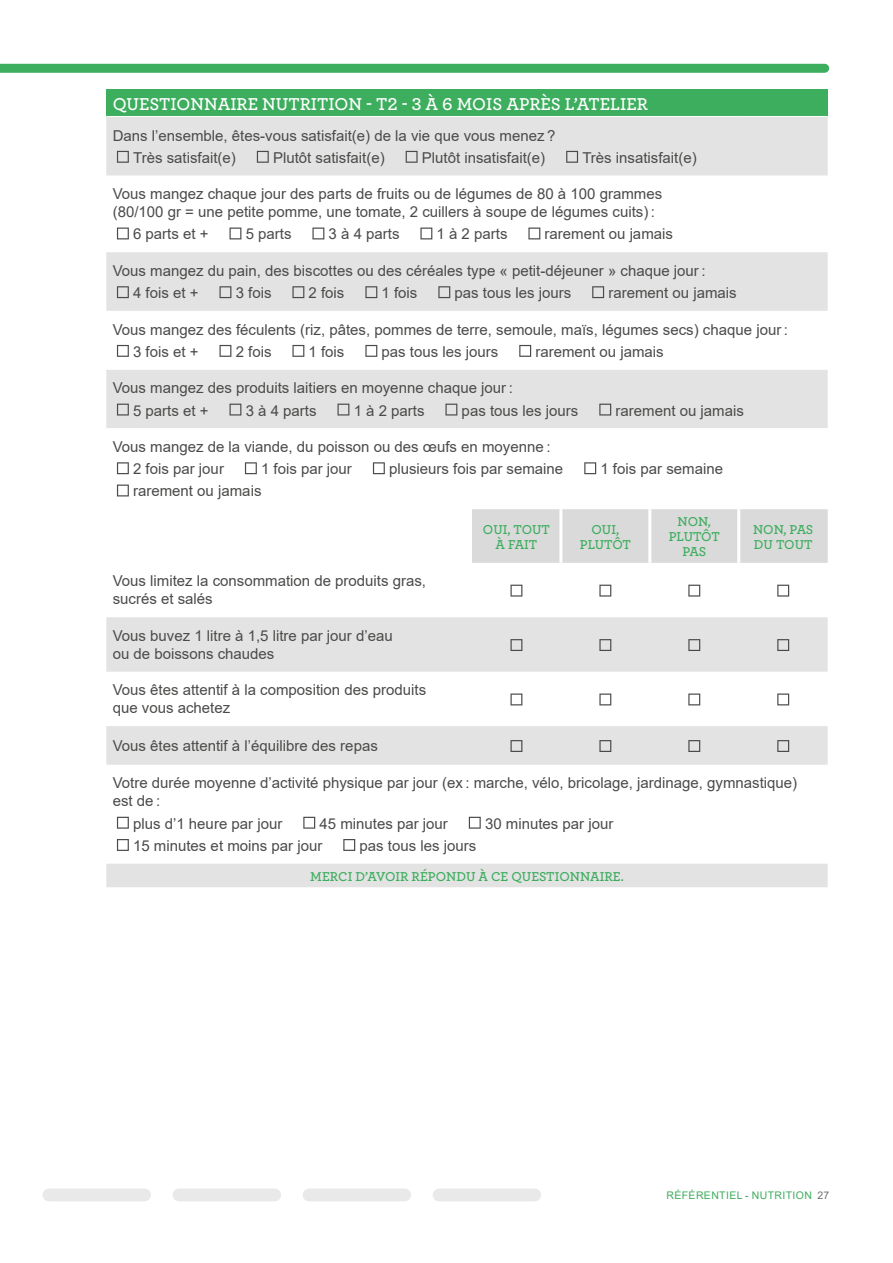
<style>
.page{position:relative;width:893px;height:1263px;background:#fff}
.page>*{position:absolute;margin:0;border:0;box-sizing:border-box;transform-origin:0 0}
.Entete_Titre_1_table{font:600 18px "Archer";color:#fff}
.Questionnaire_texte{font:15px/18px "Arial";color:#4a4a49}
.Cellule_Titre_3{font:600 13.5px/15px "Archer";letter-spacing:-.005em;color:#3dad5e;text-align:center}
.Sous_titre_1{font:600 13.5px "Archer";color:#3dad5e}
.t1{font:10.5px "Arial";letter-spacing:.035em;color:#3dad5e}
.s1{color:#706f6f}
</style>
<div class="page">
<div style="left:0;top:64px;width:825px;height:9px;background:#3dad5e"></div>
<div style="left:439px;top:1188px;width:96px;height:13px;background:#e9e9e9"></div>
<div style="left:179px;top:1188px;width:96px;height:13px;background:#e9e9e9"></div>
<div style="left:309px;top:1188px;width:96px;height:13px;background:#e9e9e9"></div>
<div style="left:49px;top:1188px;width:96px;height:13px;background:#e9e9e9"></div>
<div style="left:106px;top:89px;width:722px;height:27px;background:#3dad5e"></div>
<svg style="left:106px;top:117px;width:722px;height:770px"></svg>
<svg style="left:106px;top:311px;width:722px;height:198px"></svg>
<div style="left:472px;top:509px;width:356px;height:54px;background:#dadada"></div>
<hr style="left:559px;top:509px;width:3px;height:54px;background:#fff">
<hr style="left:648px;top:509px;width:3px;height:54px;background:#fff">
<hr style="left:737px;top:509px;width:3px;height:54px;background:#fff">
<svg style="left:117px;top:151px;width:12px;height:12px"></svg>
<svg style="left:257px;top:151px;width:12px;height:12px"></svg>
<svg style="left:406px;top:151px;width:12px;height:12px"></svg>
<svg style="left:566px;top:151px;width:12px;height:12px"></svg>
<svg style="left:117px;top:228px;width:12px;height:11px"></svg>
<svg style="left:229px;top:228px;width:12px;height:11px"></svg>
<svg style="left:312px;top:228px;width:12px;height:11px"></svg>
<svg style="left:420px;top:228px;width:12px;height:11px"></svg>
<svg style="left:528px;top:228px;width:12px;height:11px"></svg>
<svg style="left:117px;top:286px;width:12px;height:12px"></svg>
<svg style="left:219px;top:286px;width:12px;height:12px"></svg>
<svg style="left:292px;top:286px;width:12px;height:12px"></svg>
<svg style="left:365px;top:286px;width:12px;height:12px"></svg>
<svg style="left:438px;top:286px;width:12px;height:12px"></svg>
<svg style="left:592px;top:286px;width:12px;height:12px"></svg>
<svg style="left:117px;top:345px;width:12px;height:12px"></svg>
<svg style="left:219px;top:345px;width:12px;height:12px"></svg>
<svg style="left:292px;top:345px;width:12px;height:12px"></svg>
<svg style="left:365px;top:345px;width:12px;height:12px"></svg>
<svg style="left:519px;top:345px;width:12px;height:12px"></svg>
<svg style="left:117px;top:404px;width:12px;height:11px"></svg>
<svg style="left:229px;top:404px;width:12px;height:11px"></svg>
<svg style="left:337px;top:404px;width:12px;height:11px"></svg>
<svg style="left:445px;top:404px;width:12px;height:11px"></svg>
<svg style="left:599px;top:404px;width:12px;height:11px"></svg>
<svg style="left:117px;top:462px;width:12px;height:12px"></svg>
<svg style="left:245px;top:462px;width:12px;height:12px"></svg>
<svg style="left:373px;top:462px;width:12px;height:12px"></svg>
<svg style="left:584px;top:462px;width:12px;height:12px"></svg>
<svg style="left:117px;top:484px;width:12px;height:12px"></svg>
<svg style="left:510px;top:585px;width:12px;height:12px"></svg>
<svg style="left:599px;top:585px;width:12px;height:12px"></svg>
<svg style="left:688px;top:585px;width:12px;height:12px"></svg>
<svg style="left:777px;top:585px;width:12px;height:12px"></svg>
<svg style="left:510px;top:639px;width:12px;height:12px"></svg>
<svg style="left:599px;top:639px;width:12px;height:12px"></svg>
<svg style="left:688px;top:639px;width:12px;height:12px"></svg>
<svg style="left:777px;top:639px;width:12px;height:12px"></svg>
<svg style="left:510px;top:693px;width:12px;height:12px"></svg>
<svg style="left:599px;top:693px;width:12px;height:12px"></svg>
<svg style="left:688px;top:693px;width:12px;height:12px"></svg>
<svg style="left:777px;top:693px;width:12px;height:12px"></svg>
<svg style="left:510px;top:740px;width:12px;height:12px"></svg>
<svg style="left:599px;top:740px;width:12px;height:12px"></svg>
<svg style="left:688px;top:740px;width:12px;height:12px"></svg>
<svg style="left:777px;top:740px;width:12px;height:12px"></svg>
<svg style="left:117px;top:817px;width:12px;height:12px"></svg>
<svg style="left:303px;top:817px;width:12px;height:12px"></svg>
<svg style="left:469px;top:817px;width:12px;height:12px"></svg>
<svg style="left:117px;top:839px;width:12px;height:12px"></svg>
<svg style="left:343px;top:839px;width:12px;height:12px"></svg>
<p class="Entete_Titre_1_table" style="left:113px;top:91px;width:537px">QUESTIONNAIRE NUTRITION - T2 - 3 À 6 MOIS APRÈS L’ATELIER</p>
<p class="Questionnaire_texte" style="left:113px;top:126px;width:444px">Dans l’ensemble, êtes-vous satisfait(e) de la vie que vous menez ?</p>
<p class="Questionnaire_texte" style="left:133px;top:148px;width:104px">Très satisfait(e)</p>
<p class="Questionnaire_texte" style="left:273px;top:148px;width:113px">Plutôt satisfait(e)</p>
<p class="Questionnaire_texte" style="left:422px;top:148px;width:125px">Plutôt insatisfait(e)</p>
<p class="Questionnaire_texte" style="left:582px;top:148px;width:116px">Très insatisfait(e)</p>
<p class="Questionnaire_texte" style="left:113px;top:185px;width:551px">Vous mangez chaque jour des parts de fruits ou de légumes de 80 à 100 grammes (80/100 gr = une petite pomme, une tomate, 2 cuillers à soupe de légumes cuits) :</p>
<p class="Questionnaire_texte" style="left:133px;top:225px;width:77px">6 parts et +</p>
<p class="Questionnaire_texte" style="left:246px;top:225px;width:47px">5 parts</p>
<p class="Questionnaire_texte" style="left:329px;top:225px;width:72px">3 à 4 parts</p>
<p class="Questionnaire_texte" style="left:437px;top:225px;width:72px">1 à 2 parts</p>
<p class="Questionnaire_texte" style="left:545px;top:225px;width:130px">rarement ou jamais</p>
<p class="Questionnaire_texte" style="left:113px;top:262px;width:594px">Vous mangez du pain, des biscottes ou des céréales type « petit-déjeuner » chaque jour :</p>
<p class="Questionnaire_texte" style="left:133px;top:284px;width:67px">4 fois et +</p>
<p class="Questionnaire_texte" style="left:236px;top:284px;width:37px">3 fois</p>
<p class="Questionnaire_texte" style="left:309px;top:284px;width:37px">2 fois</p>
<p class="Questionnaire_texte" style="left:382px;top:284px;width:37px">1 fois</p>
<p class="Questionnaire_texte" style="left:455px;top:284px;width:118px">pas tous les jours</p>
<p class="Questionnaire_texte" style="left:608px;top:284px;width:130px">rarement ou jamais</p>
<p class="Questionnaire_texte" style="left:113px;top:320px;width:677px">Vous mangez des féculents (riz, pâtes, pommes de terre, semoule, maïs, légumes secs) chaque jour :</p>
<p class="Questionnaire_texte" style="left:133px;top:342px;width:67px">3 fois et +</p>
<p class="Questionnaire_texte" style="left:236px;top:342px;width:37px">2 fois</p>
<p class="Questionnaire_texte" style="left:309px;top:342px;width:37px">1 fois</p>
<p class="Questionnaire_texte" style="left:382px;top:342px;width:118px">pas tous les jours</p>
<p class="Questionnaire_texte" style="left:535px;top:342px;width:130px">rarement ou jamais</p>
<p class="Questionnaire_texte" style="left:113px;top:379px;width:402px">Vous mangez des produits laitiers en moyenne chaque jour :</p>
<p class="Questionnaire_texte" style="left:133px;top:401px;width:77px">5 parts et +</p>
<p class="Questionnaire_texte" style="left:246px;top:401px;width:72px">3 à 4 parts</p>
<p class="Questionnaire_texte" style="left:354px;top:401px;width:72px">1 à 2 parts</p>
<p class="Questionnaire_texte" style="left:462px;top:401px;width:118px">pas tous les jours</p>
<p class="Questionnaire_texte" style="left:615px;top:401px;width:130px">rarement ou jamais</p>
<p class="Questionnaire_texte" style="left:113px;top:438px;width:439px">Vous mangez de la viande, du poisson ou des œufs en moyenne :</p>
<p class="Questionnaire_texte" style="left:133px;top:460px;width:92px">2 fois par jour</p>
<p class="Questionnaire_texte" style="left:261px;top:460px;width:92px">1 fois par jour</p>
<p class="Questionnaire_texte" style="left:389px;top:460px;width:176px">plusieurs fois par semaine</p>
<p class="Questionnaire_texte" style="left:600px;top:460px;width:124px">1 fois par semaine</p>
<p class="Questionnaire_texte" style="left:133px;top:482px;width:130px">rarement ou jamais</p>
<p class="Cellule_Titre_3" style="left:483px;top:521px;width:69px">OUI, TOUT<br>À FAIT</p>
<p class="Cellule_Titre_3" style="left:580px;top:521px;width:53px">OUI,<br>PLUTÔT</p>
<p class="Cellule_Titre_3" style="left:669px;top:514px;width:53px">NON,<br>PLUTÔT<br>PAS</p>
<p class="Cellule_Titre_3" style="left:753px;top:521px;width:62px;text-align:left">NON, PAS<br>DU TOUT</p>
<p class="Questionnaire_texte" style="left:113px;top:572px;width:315px">Vous limitez la consommation de produits gras, sucrés et salés</p>
<p class="Questionnaire_texte" style="left:113px;top:626px;width:282px">Vous buvez 1 litre à 1,5 litre par jour d’eau ou de boissons chaudes</p>
<p class="Questionnaire_texte" style="left:113px;top:681px;width:315px">Vous êtes attentif à la composition des produits que vous achetez</p>
<p class="Questionnaire_texte" style="left:113px;top:736px;width:267px">Vous êtes attentif à l’équilibre des repas</p>
<p class="Questionnaire_texte" style="left:113px;top:774px;width:686px">Votre durée moyenne d’activité physique par jour (ex : marche, vélo, bricolage, jardinage, gymnastique) est de :</p>
<p class="Questionnaire_texte" style="left:133px;top:814px;width:151px">plus d’1 heure par jour</p>
<p class="Questionnaire_texte" style="left:319px;top:814px;width:130px">45 minutes par jour</p>
<p class="Questionnaire_texte" style="left:485px;top:814px;width:130px">30 minutes par jour</p>
<p class="Questionnaire_texte" style="left:133px;top:836px;width:191px">15 minutes et moins par jour</p>
<p class="Questionnaire_texte" style="left:359px;top:836px;width:118px">pas tous les jours</p>
<p class="Sous_titre_1" style="left:310px;top:866px;width:315px">MERCI D’AVOIR RÉPONDU À CE QUESTIONNAIRE.</p>
<p class="t1" style="left:666px;top:1188px;width:164px">RÉFÉRENTIEL - NUTRITION <span class="s1">27</span></p>
</div>
